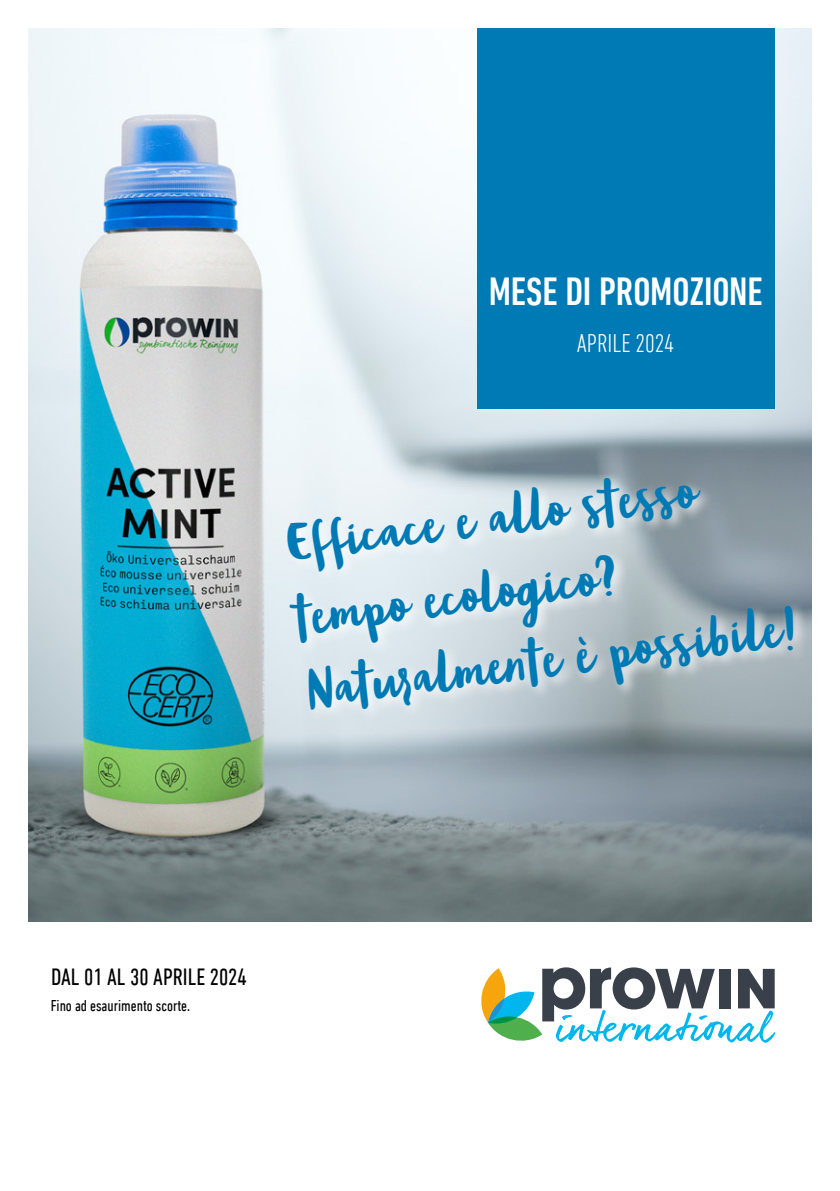
<style>
.page{position:relative;width:840px;height:1191px;background:#fff}
.page>*{position:absolute;margin:0;border:0;box-sizing:border-box;transform-origin:0 0}
.t1{font:44px/74.2px "Blog Script";color:#007ab5}
.t2{font:500 condensed 40px "DIN Next LT Pro";letter-spacing:-.005em;color:#fff}
.t3{font:300 condensed 26px "DIN Next LT Pro";color:#fff}
.t4{font:condensed 24px "DIN Next LT Pro";color:#000}
.t5{font:condensed 16px "DIN Next LT Pro";color:#000}
</style>
<div class="page">
<svg style="left:481px;top:967px;width:293px;height:76px"></svg>
<img style="left:28px;top:29px;width:782px;height:892px">
<div style="left:477px;top:29px;width:297px;height:380px;background:#007ab5"></div>
<div style="left:283px;top:472px;width:525px;height:250px;background:#fff;opacity:.8"></div>
<p class="t2" style="left:488px;top:268px;width:275px">MESE DI PROMOZIONE</p>
<p class="t3" style="left:576px;top:329px;width:99px">APRILE 2024</p>
<p class="t1" style="left:280px;top:510px;width:496px;rotate:-8deg">Effi cace e allo stesso tempo ecologico?<br>Naturalmente è possibile!</p>
<p class="t4" style="left:51px;top:962px;width:197px">DAL 01 AL 30 APRILE 2024</p>
<p class="t5" style="left:51px;top:996px;width:141px">Fino ad esaurimento scorte.</p>
</div>
